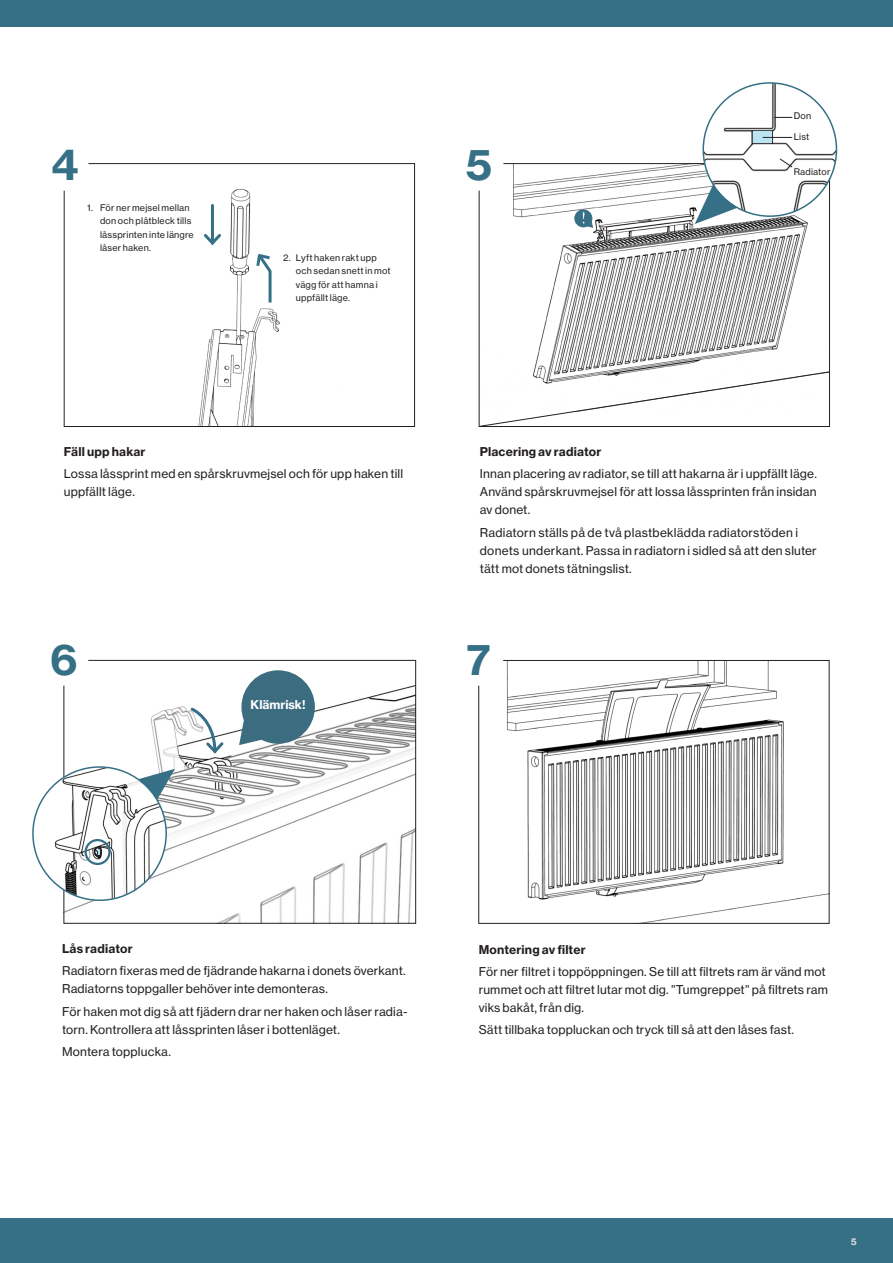
<style>
.page{position:relative;width:893px;height:1263px;background:#fff}
.page>*{position:absolute;margin:0;border:0;box-sizing:border-box;transform-origin:0 0}
.t1{font:42px "N Haas Grotesk TX Pro 75 Bd";color:#367086}
.Brödtext{font:12px/18px "N Haas Grotesk TX Pro 55 Rg";letter-spacing:.015em;color:#231f20}
.Brödtext-2{font:12px "N Haas Grotesk TX Pro 75 Bd";letter-spacing:.015em;color:#231f20}
.t2{font:12px "N Haas Grotesk TX Pro 75 Bd";color:#fff}
.Bildtext{font:9px/13.5px "N Haas Grotesk TX Pro 55 Rg";letter-spacing:.02em;color:#231f20}
.Huvudrubrik{font:9px "N Haas Grotesk TX Pro 65 Md";color:#ced1d7}
</style>
<div class="page">
<div style="left:0;top:1218px;width:893px;height:45px;background:#367086"></div>
<div style="left:0;top:0;width:893px;height:27px;background:#367086"></div>
<img style="left:506px;top:662px;width:321px;height:260px">
<div style="left:478px;top:660px;width:351px;height:264px;border:1px solid #231f20"></div>
<div style="left:454px;top:637px;width:49px;height:49px;background:#fff;border-radius:50%"></div>
<img style="left:198px;top:188px;width:82px;height:237px">
<div style="left:64px;top:163px;width:351px;height:264px;border:1px solid #231f20"></div>
<img style="left:513px;top:165px;width:315px;height:206px">
<svg style="left:695px;top:166px;width:61px;height:58px"></svg>
<img style="left:703px;top:83px;width:133px;height:133px;border-radius:67px">
<svg style="left:779px;top:158px;width:14px;height:10px"></svg>
<div style="left:40px;top:142px;width:49px;height:49px;background:#fff;border-radius:50%"></div>
<svg style="left:479px;top:371px;width:351px;height:56px"></svg>
<img style="left:66px;top:685px;width:348px;height:237px">
<div style="left:64px;top:660px;width:352px;height:264px;border:1px solid #231f20"></div>
<svg style="left:118px;top:769px;width:57px;height:55px"></svg>
<img style="left:33px;top:767px;width:133px;height:133px;border-radius:67px">
<svg style="left:239px;top:670px;width:76px;height:75px"></svg>
<div style="left:39px;top:637px;width:49px;height:49px;background:#fff;border-radius:50%"></div>
<svg style="left:94px;top:847px;width:8px;height:9px"></svg>
<div style="left:753px;top:131px;width:19px;height:12px;background:#bae4f2"></div>
<svg style="left:763px;top:137px;width:29px;height:1px"></svg>
<svg style="left:774px;top:117px;width:18px;height:1px"></svg>
<svg style="left:189px;top:706px;width:37px;height:50px"></svg>
<div style="left:85px;top:839px;width:26px;height:26px;border:2px solid #367086;border-radius:50%"></div>
<svg style="left:575px;top:210px;width:18px;height:17px"></svg>
<hr style="left:211px;top:205px;width:3px;height:38px;background:#367086">
<svg style="left:201px;top:231px;width:23px;height:16px"></svg>
<svg style="left:254px;top:251px;width:19px;height:54px"></svg>
<p class="Bildtext" style="left:794px;top:109px;width:19px">Don</p>
<p class="t1" style="left:50px;top:138px;width:29px">4</p>
<p class="t1" style="left:466px;top:138px;width:28px">5</p>
<p class="Bildtext" style="left:100px;top:201px;width:95px;text-indent:-13px">1. För ner mejsel mellan don och plåtbleck tills låssprinten inte längre låser haken.</p>
<p class="Bildtext" style="left:296px;top:251px;width:96px;text-indent:-13px">2. Lyft haken rakt upp och sedan snett in mot vägg för att hamna i uppfällt läge.</p>
<p class="Bildtext" style="left:794px;top:130px;width:17px">List</p>
<p class="Bildtext" style="left:794px;top:165px;width:38px">Radiator</p>
<p class="Brödtext-2" style="left:64px;top:444px;width:83px">Fäll upp hakar</p>
<p class="Brödtext" style="left:64px;top:465px;width:341px">Lossa låssprint med en spårskruvmejsel och för upp haken till uppfällt läge.</p>
<p class="t1" style="left:50px;top:633px;width:29px">6</p>
<p class="t2" style="left:251px;top:697px;width:56px">Klämrisk!</p>
<p class="Brödtext-2" style="left:480px;top:444px;width:123px">Placering av radiator</p>
<p class="Brödtext" style="left:480px;top:465px;width:339px;text-align:justify">Innan placering av radiator, se till att hakarna är i uppfällt läge.<br>Använd spårskruvmejsel för att lossa låssprinten från insidan av donet.</p>
<p class="Brödtext" style="left:480px;top:523px;width:338px">Radiatorn ställs på de två plastbeklädda radiatorstöden i donets underkant. Passa in radiatorn i sidled så att den sluter tätt mot donets tätningslist.</p>
<p class="t1" style="left:467px;top:633px;width:26px">7</p>
<p class="Brödtext-2" style="left:62px;top:941px;width:72px">Lås radiator</p>
<p class="Brödtext" style="left:62px;top:962px;width:345px">Radiatorn fixeras med de fjädrande hakarna i donets överkant.<br>Radiatorns toppgaller behöver inte demonteras.</p>
<p class="Brödtext" style="left:62px;top:1002px;width:347px">För haken mot dig så att fjädern drar ner haken och låser radia&shy;torn. Kontrollera att låssprinten låser i bottenläget.</p>
<p class="Brödtext" style="left:62px;top:1042px;width:110px">Montera topplucka.</p>
<p class="Brödtext-2" style="left:479px;top:942px;width:108px">Montering av filter</p>
<p class="Brödtext" style="left:479px;top:963px;width:351px">För ner filtret i toppöppningen. Se till att filtrets ram är vänd mot rummet och att filtret lutar mot dig. ”Tumgreppet” på filtrets ram viks bakåt, från dig.</p>
<p class="Brödtext" style="left:479px;top:1021px;width:317px">Sätt tillbaka toppluckan och tryck till så att den låses fast.</p>
<p class="Huvudrubrik" style="left:851px;top:1236px;width:7px">5</p>
</div>
